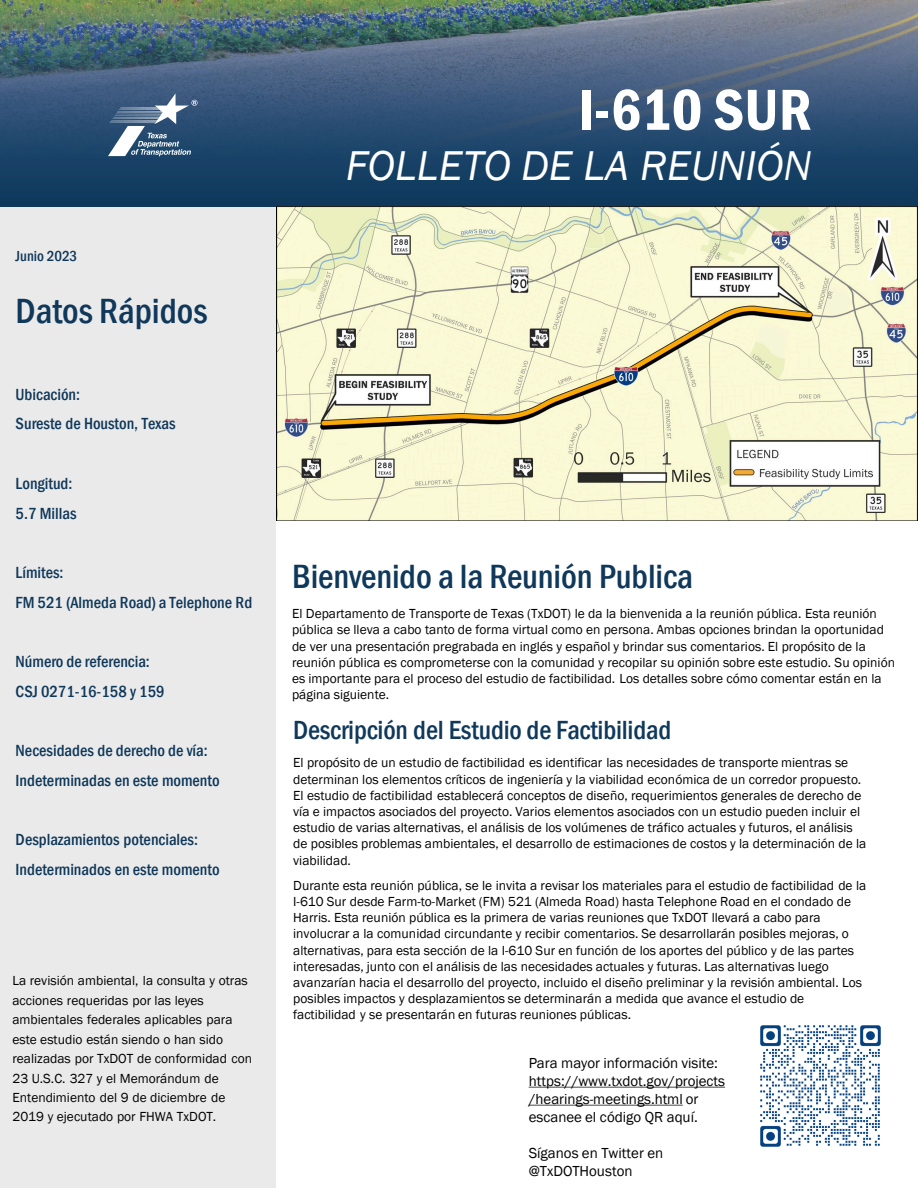
<style>
.page{position:relative;width:918px;height:1188px;background:#fff}
.page>*{position:absolute;margin:0;border:0;box-sizing:border-box;transform-origin:0 0}
.t1{font:600 condensed 60px "Franklin Gothic";color:#fff}
.t2{font:italic 42.9px "Franklin Gothic";color:#fff}
.t3{font:500 condensed 36px "Franklin Gothic";color:#0f385a}
.t4{font:500 condensed 34.5px "Franklin Gothic";letter-spacing:-.005em;color:#0f385a}
.t5{font:500 condensed 27px "Franklin Gothic";letter-spacing:-.005em;color:#0f385a}
.t6{font:500 condensed 16.5px "Franklin Gothic";color:#0f385a}
.t7{font:15px/18px "Franklin Gothic";color:#000}
.t8{font:500 condensed 15px "Franklin Gothic";letter-spacing:-.005em;color:#0f385a}
.t9{font:13.5px/16.2px "Franklin Gothic";color:#000}
</style>
<div class="page">
<img style="left:0;top:0;width:918px;height:208px">
<div style="left:0;top:208px;width:275px;height:980px;background:#eaeaea"></div>
<svg style="left:108px;top:93px;width:90px;height:63px;background:#5e7895"></svg>
<img style="left:760px;top:1025px;width:121px;height:122px">
<svg style="left:529px;top:1087px;width:196px;height:1px"></svg>
<svg style="left:529px;top:1105px;width:154px;height:1px"></svg>
<img style="left:277px;top:206px;width:641px;height:314px">
<p class="t8" style="left:16px;top:246px;width:63px">Junio 2023</p>
<p class="t3" style="left:16px;top:287px;width:193px">Datos Rápidos</p>
<p class="t6" style="left:16px;top:383px;width:66px">Ubicación:</p>
<p class="t6" style="left:16px;top:413px;width:161px">Sureste de Houston, Texas</p>
<p class="t6" style="left:16px;top:473px;width:58px">Longitud:</p>
<p class="t6" style="left:16px;top:502px;width:62px">5.7 Millas</p>
<p class="t6" style="left:16px;top:562px;width:49px">Límites:</p>
<p class="t6" style="left:16px;top:591px;width:238px">FM 521 (Almeda Road) a Telephone Rd</p>
<p class="t6" style="left:16px;top:651px;width:136px">Número de referencia:</p>
<p class="t6" style="left:16px;top:680px;width:151px">CSJ 0271-16-158 y 159</p>
<p class="t6" style="left:16px;top:740px;width:194px">Necesidades de derecho de vía:</p>
<p class="t6" style="left:16px;top:770px;width:206px">Indeterminadas en este momento</p>
<p class="t6" style="left:16px;top:829px;width:184px">Desplazamientos potenciales:</p>
<p class="t6" style="left:16px;top:859px;width:206px">Indeterminados en este momento</p>
<p class="t9" style="left:12px;top:971px;width:241px;line-height:19.5px">La revisión ambiental, la consulta y otras acciones requeridas por las leyes ambientales federales aplicables para este estudio están siendo o han sido realizadas por TxDOT de conformidad con 23 U.S.C. 327 y el Memorándum de Entendimiento del 9 de diciembre de 2019 y ejecutado por FHWA TxDOT.</p>
<p class="t1" style="left:578px;top:70px;width:235px">I-610 SUR</p>
<p class="t2" style="left:346px;top:139px;width:467px">FOLLETO DE LA REUNIÓN</p>
<p class="t4" style="left:292px;top:554px;width:402px">Bienvenido a la Reunión Publica</p>
<p class="t9" style="left:292px;top:606px;width:604px">El Departamento de Transporte de Texas (TxDOT) le da la bienvenida a la reunión pública. Esta reunión pública se lleva a cabo tanto de forma virtual como en persona. Ambas opciones brindan la oportunidad de ver una presentación pregrabada en inglés y español y brindar sus comentarios. El propósito de la reunión pública es comprometerse con la comunidad y recopilar su opinión sobre este estudio. Su opinión es importante para el proceso del estudio de factibilidad. Los detalles sobre cómo comentar están en la página siguiente.</p>
<p class="t5" style="left:293px;top:712px;width:380px">Descripción del Estudio de Factibilidad</p>
<p class="t9" style="left:293px;top:755px;width:575px">El propósito de un estudio de factibilidad es identificar las necesidades de transporte mientras se determinan los elementos críticos de ingeniería y la viabilidad económica de un corredor propuesto.<br>El estudio de factibilidad establecerá conceptos de diseño, requerimientos generales de derecho de vía e impactos asociados del proyecto. Varios elementos asociados con un estudio pueden incluir el estudio de varias alternativas, el análisis de los volúmenes de tráfico actuales y futuros, el análisis de posibles problemas ambientales, el desarrollo de estimaciones de costos y la determinación de la viabilidad.</p>
<p class="t9" style="left:293px;top:878px;width:575px">Durante esta reunión pública, se le invita a revisar los materiales para el estudio de factibilidad de la I-610 Sur desde Farm-to-Market (FM) 521 (Almeda Road) hasta Telephone Road en el condado de Harris. Esta reunión pública es la primera de varias reuniones que TxDOT llevará a cabo para involucrar a la comunidad circundante y recibir comentarios. Se desarrollarán posibles mejoras, o alternativas, para esta sección de la I-610 Sur en función de los aportes del público y de las partes interesadas, junto con el análisis de las necesidades actuales y futuras. Las alternativas luego avanzarían hacia el desarrollo del proyecto, incluido el diseño preliminar y la revisión ambiental. Los posibles impactos y desplazamientos se determinarán a medida que avance el estudio de factibilidad y se presentarán en futuras reuniones públicas.</p>
<p class="t7" style="left:529px;top:1054px;width:198px">Para mayor información visite: https://www.txdot.gov/projects /hearings-meetings.html or escanee el código QR aquí.</p>
<p class="t7" style="left:529px;top:1144px;width:136px">Síganos en Twitter en @TxDOTHouston</p>
</div>
